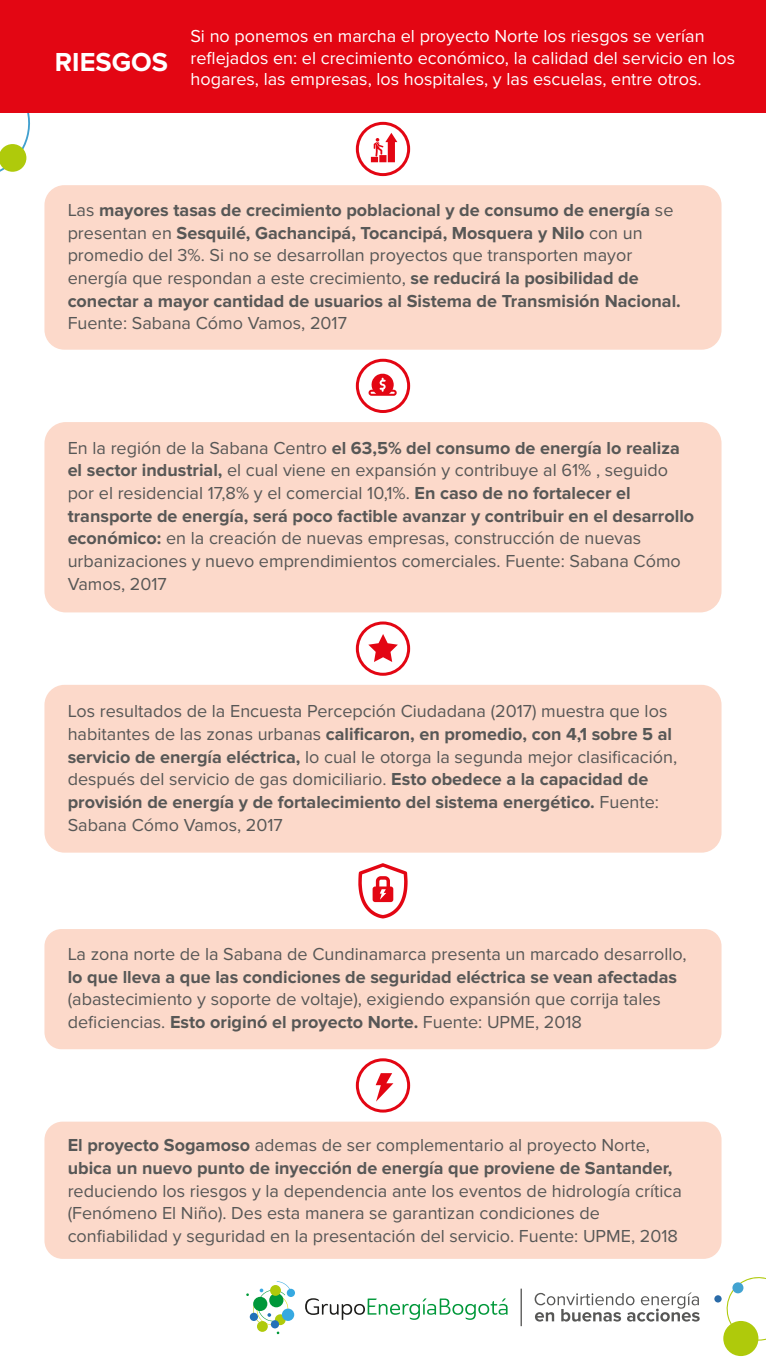
<style>
.page{position:relative;width:766px;height:1361px;background:#fff}
.page>*{position:absolute;margin:0;border:0;box-sizing:border-box;transform-origin:0 0}
.t1{font:700 27px "Proxima Nova";color:#fff}
.t2{font:18px/22.6px "Proxima Nova";color:#575756}
.t3{font:700 18px/22.6px "Proxima Nova";color:#575756}
.t4{font:18px/21.6px "Proxima Nova";color:#fff}
.s1{font-weight:400}
.s2{font-weight:700}
</style>
<div class="page">
<svg style="left:0;top:113px;width:30px;height:59px"></svg>
<div style="left:0;top:0;width:765px;height:113px;background:#e30613"></div>
<svg style="left:534px;top:1292px;width:165px;height:29px"></svg>
<div style="left:257px;top:1321px;width:11px;height:11px;background:#afca0b;border-radius:50%"></div>
<svg style="left:282px;top:1308px;width:12px;height:13px"></svg>
<svg style="left:287px;top:1288px;width:8px;height:9px"></svg>
<div style="left:271px;top:1320px;width:8px;height:8px;background:#2271b8;border-radius:50%"></div>
<svg style="left:305px;top:1298px;width:202px;height:22px"></svg>
<svg style="left:246px;top:1281px;width:46px;height:44px"></svg>
<hr style="left:520px;top:1288px;width:1px;height:38px;background:#575756">
<svg style="left:726px;top:1277px;width:39px;height:63px"></svg>
<div style="left:723px;top:1321px;width:35px;height:35px;background:#afca0b;border-radius:50%"></div>
<div style="left:732px;top:1282px;width:11px;height:11px;background:#42a3d1;border-radius:50%"></div>
<div style="left:714px;top:1295px;width:7px;height:7px;background:#2a6ba8;border-radius:50%"></div>
<svg style="left:358px;top:863px;width:49px;height:55px"></svg>
<div style="left:44px;top:185px;width:677px;height:165px;background:#fcd9ca;border-radius:20px"></div>
<div style="left:44px;top:685px;width:677px;height:167px;background:#fcd9ca;border-radius:20px"></div>
<div style="left:44px;top:422px;width:677px;height:190px;background:#fcd9ca;border-radius:21px"></div>
<div style="left:44px;top:929px;width:677px;height:120px;background:#fcd9ca;border-radius:17px"></div>
<div style="left:44px;top:1121px;width:677px;height:138px;background:#fcd9ca;border-radius:18px"></div>
<svg style="left:368px;top:373px;width:29px;height:23px"></svg>
<div style="left:356px;top:359px;width:54px;height:54px;border:3px solid #e30613;border-radius:50%"></div>
<div style="left:356px;top:122px;width:54px;height:54px;border:3px solid #e30613;border-radius:50%"></div>
<svg style="left:371px;top:133px;width:26px;height:29px"></svg>
<div style="left:356px;top:1058px;width:54px;height:54px;border:3px solid #e30613;border-radius:50%"></div>
<svg style="left:375px;top:1073px;width:18px;height:28px"></svg>
<div style="left:356px;top:621px;width:54px;height:55px;border:3px solid #e30613;border-radius:50%"></div>
<svg style="left:368px;top:634px;width:30px;height:28px"></svg>
<h1 class="t1" style="left:55px;top:46px;width:114px">RIESGOS</h1>
<p class="t4" style="left:190px;top:25px;width:546px">Si no ponemos en marcha el proyecto Norte los riesgos se verían reflejados en: el crecimiento económico, la calidad del servicio en los hogares, las empresas, los hospitales, y las escuelas, entre otros.</p>
<p class="t3" style="left:68px;top:199px;width:614px"><span class="s1">Las</span> mayores tasas de crecimiento poblacional y de consumo de energía <span class="s1">se presentan en</span> Sesquilé, Gachancipá, Tocancipá, Mosquera y Nilo <span class="s1">con un promedio del 3%. Si no se desarrollan proyectos que transporten mayor energía que respondan a este crecimiento,</span> se reducirá la posibilidad de conectar a mayor cantidad de usuarios al Sistema de Transmisión Nacional.</p>
<p class="t2" style="left:68px;top:312px;width:281px">Fuente: Sabana Cómo Vamos, 2017</p>
<p class="t2" style="left:68px;top:436px;width:628px">En la región de la Sabana Centro <span class="s2">el 63,5% del consumo de energía lo realiza el sector industrial,</span> el cual viene en expansión y contribuye al 61% , seguido por el residencial 17,8% y el comercial 10,1%. <span class="s2">En caso de no fortalecer el transporte de energía, será poco factible avanzar y contribuir en el desarrollo económico:</span> en la creación de nuevas empresas, construcción de nuevas urbanizaciones y nuevo emprendimientos comerciales. Fuente: Sabana Cómo Vamos, 2017</p>
<p class="t2" style="left:68px;top:700px;width:610px">Los resultados de la Encuesta Percepción Ciudadana (2017) muestra que los habitantes de las zonas urbanas <span class="s2">calificaron, en promedio, con 4,1 sobre 5 al servicio de energía eléctrica,</span> lo cual le otorga la segunda mejor clasificación, después del servicio de gas domiciliario. <span class="s2">Esto obedece a la capacidad de provisión de energía y de fortalecimiento del sistema energético.</span> Fuente:<br>Sabana Cómo Vamos, 2017</p>
<p class="t2" style="left:68px;top:943px;width:620px">La zona norte de la Sabana de Cundinamarca presenta un marcado desarrollo,</p>
<p class="t3" style="left:68px;top:966px;width:610px">lo que lleva a que las condiciones de seguridad eléctrica se vean afectadas</p>
<p class="t2" style="left:68px;top:988px;width:594px">(abastecimiento y soporte de voltaje), exigiendo expansión que corrija tales deficiencias. <span class="s2">Esto originó el proyecto Norte.</span> Fuente: UPME, 2018</p>
<p class="t3" style="left:68px;top:1134px;width:606px">El proyecto Sogamoso <span class="s1">ademas de ser complementario al proyecto Norte, </span>ubica un nuevo punto de inyección de energía que proviene de Santander,</p>
<p class="t2" style="left:68px;top:1179px;width:615px">reduciendo los riesgos y la dependencia ante los eventos de hidrología crítica (Fenómeno El Niño). Des esta manera se garantizan condiciones de confiabilidad y seguridad en la presentación del servicio. Fuente: UPME, 2018</p>
</div>
